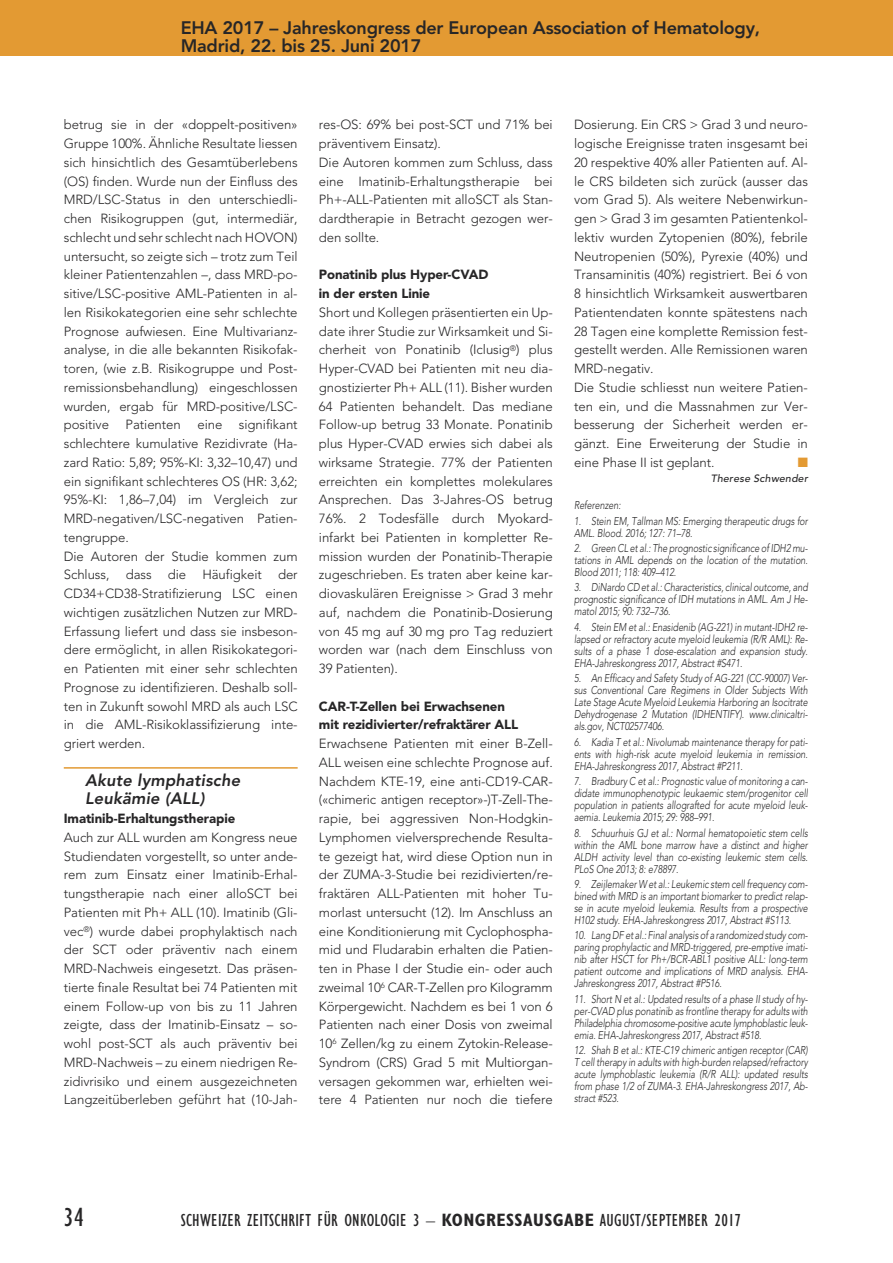
<style>
.page{position:relative;width:893px;height:1263px;background:#fff}
.page>*{position:absolute;margin:0;border:0;box-sizing:border-box;transform-origin:0 0}
.t1{font:condensed 27px "Gill Sans";color:#272627}
.t2{font:800 18px/18px "Avenir";letter-spacing:-.01em;color:#272627}
.t3{font:condensed 18px "Gill Sans";letter-spacing:.015em;color:#272627}
.t4{font:italic 800 16.5px/18.8px "Avenir";letter-spacing:.01em;color:#272627}
.t5{font:13.5px "Zapf Dingbats";color:#e39a33}
.t6{font:300 13.2px/18.8px "Avenir";letter-spacing:-.005em;color:#272627;text-align:justify}
.t7{font:900 13.2px/18.8px "Avenir";letter-spacing:-.005em;color:#272627}
.t8{font:italic 300 11.25px/12px "Avenir";letter-spacing:-.005em;color:#272627;text-align:justify;scale:.8 1}
.t9{font:italic 500 10.5px "Avenir";letter-spacing:.02em;color:#272627}
.s1{font-weight:700}
</style>
<div class="page">
<div style="left:0;top:0;width:893px;height:55px;background:#e39a33"></div>
<hr style="left:64px;top:767px;width:234px;height:2px;background:#e39a33">
<h2 class="t2" style="left:181px;top:18px;width:581px">EHA 2017 – Jahreskongress der European Association of Hematology,<br>Madrid, 22. bis 25. Juni 2017</h2>
<p class="t6" style="left:64px;top:115px;width:235px">betrug sie in der «doppelt-positiven» Gruppe 100%. Ähnliche Resultate liessen sich hinsichtlich des Gesamtüberlebens (OS) finden. Wurde nun der Einfluss des MRD/LSC-Status in den unterschiedli&shy;chen Risikogruppen (gut, intermediär, schlecht und sehr schlecht nach HOVON) untersucht, so zeigte sich – trotz zum Teil kleiner Patientenzahlen –, dass MRD-po&shy;sitive/LSC-positive AML-Patienten in al&shy;len Risikokategorien eine sehr schlechte Prognose aufwiesen. Eine Multivarianz&shy;analyse, in die alle bekannten Risikofak&shy;toren, (wie z.B. Risikogruppe und Post&shy;remissionsbehandlung) eingeschlossen wurden, ergab für MRD-positive/LSC&shy;positive</p>
<p class="t6" style="left:64px;top:415px;width:235px;text-align:left;text-indent:175px">signifikant schlechtere kumulative Rezidivrate (Ha&shy;zard Ratio: 5,89; 95%-KI: 3,32–10,47) und ein signifikant schlechteres OS (HR: 3,62; 95%-KI: 1,86–7,04) im Vergleich zur MRD-negativen/LSC-negativen Patien&shy;tengruppe.<br>Die Autoren der Studie kommen zum Schluss, dass die Häufigkeit der CD34+CD38-Stratifizierung LSC einen wichtigen zusätzlichen Nutzen zur MRD-Erfassung liefert und dass sie insbeson&shy;dere ermöglicht, in allen Risikokategori&shy;en Patienten mit einer sehr schlechten Prognose zu identifizieren. Deshalb soll&shy;ten in Zukunft sowohl MRD als auch LSC in die AML-Risikoklassifizierung inte&shy;griert werden.</p>
<p class="t4" style="left:85px;top:771px;width:157px">Akute lymphatische<br>Leukämie (ALL)</p>
<p class="t7" style="left:64px;top:809px;width:173px">Imatinib-Erhaltungstherapie</p>
<p class="t6" style="left:64px;top:828px;width:235px">Auch zur ALL wurden am Kongress neue Studiendaten vorgestellt, so unter ande&shy;rem zum Einsatz einer Imatinib-Erhal&shy;tungstherapie nach einer alloSCT bei Patienten mit Ph+ ALL (10). Imatinib (Gli&shy;vec<sup>®</sup>) wurde dabei prophylaktisch nach der SCT oder präventiv nach einem MRD-Nachweis eingesetzt. Das präsen&shy;tierte finale Resultat bei 74 Patienten mit einem Follow-up von bis zu 11 Jahren zeigte, dass der Imatinib-Einsatz – so&shy;wohl post-SCT als auch präventiv bei MRD-Nachweis – zu einem niedrigen Re&shy;zidivrisiko und einem ausgezeichneten Langzeitüberleben geführt hat (10-Jah-</p>
<p class="t6" style="left:126px;top:415px;width:57px">Patienten</p>
<p class="t6" style="left:197px;top:415px;width:26px">eine</p>
<p class="t6" style="left:319px;top:115px;width:235px;text-align:left">res-OS: 69% bei post-SCT und 71% bei präventivem Einsatz).<br>Die Autoren kommen zum Schluss, dass eine Imatinib-Erhaltungstherapie bei<br>Ph+-ALL-Patienten mit alloSCT als Stan&shy;dardtherapie in Betracht gezogen wer&shy;den sollte.</p>
<p class="t7" style="left:319px;top:265px;width:171px">Ponatinib plus Hyper-CVAD in der ersten Linie</p>
<p class="t6" style="left:319px;top:303px;width:235px">Short und Kollegen präsentierten ein Up&shy;date ihrer Studie zur Wirksamkeit und Si&shy;cherheit von Ponatinib (Iclusig<sup>®</sup>) plus Hyper-CVAD bei Patienten mit neu dia&shy;gnostizierter Ph+ ALL (11). Bisher wurden 64 Patienten behandelt. Das mediane Follow-up betrug 33 Monate. Ponatinib plus Hyper-CVAD erwies sich dabei als wirksame Strategie. 77% der Patienten erreichten ein komplettes molekulares Ansprechen. Das 3-Jahres-OS betrug 76%. 2 Todesfälle durch Myokard&shy;infarkt bei Patienten in kompletter Re&shy;mission wurden der Ponatinib-Therapie zugeschrieben. Es traten aber keine kar&shy;diovaskulären Ereignisse &gt; Grad 3 mehr auf, nachdem die Ponatinib-Dosierung von 45 mg auf 30 mg pro Tag reduziert worden war (nach dem Einschluss von 39 Patienten).</p>
<p class="t7" style="left:319px;top:696px;width:201px">CAR-T-Zellen bei Erwachsenen mit rezidivierter/refraktärer ALL</p>
<p class="t6" style="left:319px;top:734px;width:235px">Erwachsene Patienten mit einer B-Zell-ALL weisen eine schlechte Prognose auf.<br>Nachdem KTE-19, eine anti-CD19-CAR-(«chimeric antigen receptor»-)T-Zell-The&shy;rapie, bei aggressiven Non-Hodgkin-Lymphomen vielversprechende Resulta&shy;te gezeigt hat, wird diese Option nun in der ZUMA-3-Studie bei rezidivierten/re&shy;fraktären ALL-Patienten mit hoher Tu&shy;morlast untersucht (12). Im Anschluss an eine Konditionierung mit Cyclophospha&shy;mid und Fludarabin erhalten die Patien&shy;ten in Phase I der Studie ein- oder auch zweimal 10<sup>6</sup> CAR-T-Zellen pro Kilogramm Körpergewicht. Nachdem es bei 1 von 6<br>Patienten nach einer Dosis von zweimal 10<sup>6</sup> Zellen/kg zu einem Zytokin-Release-Syndrom (CRS) Grad 5 mit Multiorgan&shy;versagen gekommen war, erhielten wei&shy;tere 4 Patienten nur noch die tiefere</p>
<p class="t6" style="left:574px;top:115px;width:235px;text-align:left">Dosierung. Ein CRS &gt; Grad 3 und neuro&shy;logische Ereignisse traten insgesamt bei 20 respektive 40% aller Patienten auf. Al&shy;le CRS bildeten sich zurück (ausser das vom Grad 5). Als weitere Nebenwirkun&shy;gen &gt; Grad 3 im gesamten Patientenkol&shy;lektiv wurden Zytopenien (80%), febrile Neutropenien (50%), Pyrexie (40%) und Transaminitis (40%) registriert. Bei 6 von 8 hinsichtlich Wirksamkeit auswertbaren Patientendaten konnte spätestens nach 28 Tagen eine komplette Remission fest&shy;gestellt werden. Alle Remissionen waren MRD-negativ.<br>Die Studie schliesst nun weitere Patien&shy;ten ein, und die Massnahmen zur Ver&shy;besserung der Sicherheit werden er&shy;gänzt. Eine Erweiterung der Studie in eine Phase II ist geplant.</p>
<p class="t5" style="left:798px;top:454px;width:12px">■</p>
<p class="t9" style="left:711px;top:472px;width:99px">Therese Schwender</p>
<p class="t8" style="left:574px;top:499px;width:60px">Referenzen:</p>
<p class="t8" style="left:574px;top:515px;width:294px">1. Stein EM, Tallman MS: Emerging therapeutic drugs for<br>AML. Blood. 2016; 127: 71–78.</p>
<p class="t8" style="left:574px;top:542px;width:294px">2. Green CL et al.: The prognostic significance of IDH2 mu&shy;tations in AML depends on the location of the mutation.<br>Blood 2011; 118: 409–412.</p>
<p class="t8" style="left:574px;top:582px;width:294px">3. DiNardo CD et al.: Characteristics, clinical outcome, and prognostic significance of IDH mutations in AML. Am J He&shy;matol 2015; 90: 732–736.</p>
<p class="t8" style="left:574px;top:621px;width:294px">4. Stein EM et al.: Enasidenib (AG-221) in mutant-IDH2 re&shy;lapsed or refractory acute myeloid leukemia (R/R AML): Re&shy;sults of a phase 1 dose-escalation and expansion study.<br>EHA-Jahreskongress 2017, Abstract #S471.</p>
<p class="t8" style="left:574px;top:672px;width:294px">5. An Efficacy and Safety Study of AG-221 (CC-90007) Ver&shy;sus Conventional Care Regimens in Older Subjects With Late Stage Acute Myeloid Leukemia Harboring an Isocitrate Dehydrogenase 2 Mutation (IDHENTIFY). www.clinicaltri&shy;als.gov, NCT02577406.</p>
<p class="t8" style="left:574px;top:736px;width:294px">6. Kadia T et al.: Nivolumab maintenance therapy for pati&shy;ents with high-risk acute myeloid leukemia in remission.<br>EHA-Jahreskongress 2017, Abstract #P211.</p>
<p class="t8" style="left:574px;top:775px;width:294px">7. Bradbury C et al.: Prognostic value of monitoring a can&shy;didate immunophenotypic leukaemic stem/progenitor cell population in patients allografted for acute myeloid leuk&shy;aemia. Leukemia 2015; 29: 988–991.</p>
<p class="t8" style="left:574px;top:827px;width:294px">8. Schuurhuis GJ et al.: Normal hematopoietic stem cells within the AML bone marrow have a distinct and higher ALDH activity level than co-existing leukemic stem cells.<br>PLoS One 2013; 8: e78897.</p>
<p class="t8" style="left:574px;top:878px;width:294px">9. Zeijlemaker W et al.: Leukemic stem cell frequency com&shy;bined with MRD is an important biomarker to predict relap&shy;se in acute myeloid leukemia. Results from a prospective H102 study. EHA-Jahreskongress 2017, Abstract #S113.</p>
<p class="t8" style="left:574px;top:929px;width:294px">10. Lang DF et al.: Final analysis of a randomized study com&shy;paring prophylactic and MRD-triggered, pre-emptive imati&shy;nib after HSCT for Ph+/BCR-ABL1 positive ALL: long-term patient outcome and implications of MRD analysis. EHA-Jahreskongress 2017, Abstract #P516.</p>
<p class="t8" style="left:574px;top:993px;width:294px">11. Short N et al.: Updated results of a phase II study of hy&shy;per-CVAD plus ponatinib as frontline therapy for adults with Philadelphia chromosome-positive acute lymphoblastic leuk&shy;emia. EHA-Jahreskongress 2017, Abstract #518.</p>
<p class="t8" style="left:574px;top:1044px;width:294px">12. Shah B et al.: KTE-C19 chimeric antigen receptor (CAR)<br>T cell therapy in adults with high-burden relapsed/refractory acute lymphoblastic leukemia (R/R ALL): updated results from phase 1/2 of ZUMA-3. EHA-Jahreskongress 2017, Ab&shy;stract #523.</p>
<h1 class="t1" style="left:64px;top:1207px;width:22px">34</h1>
<h2 class="t3" style="left:181px;top:1213px;width:562px">SCHWEIZER ZEITSCHRIFT FÜR ONKOLOGIE 3 – <span class="s1">KONGRESSAUSGABE</span> AUGUST/SEPTEMBER 2017</h2>
</div>
